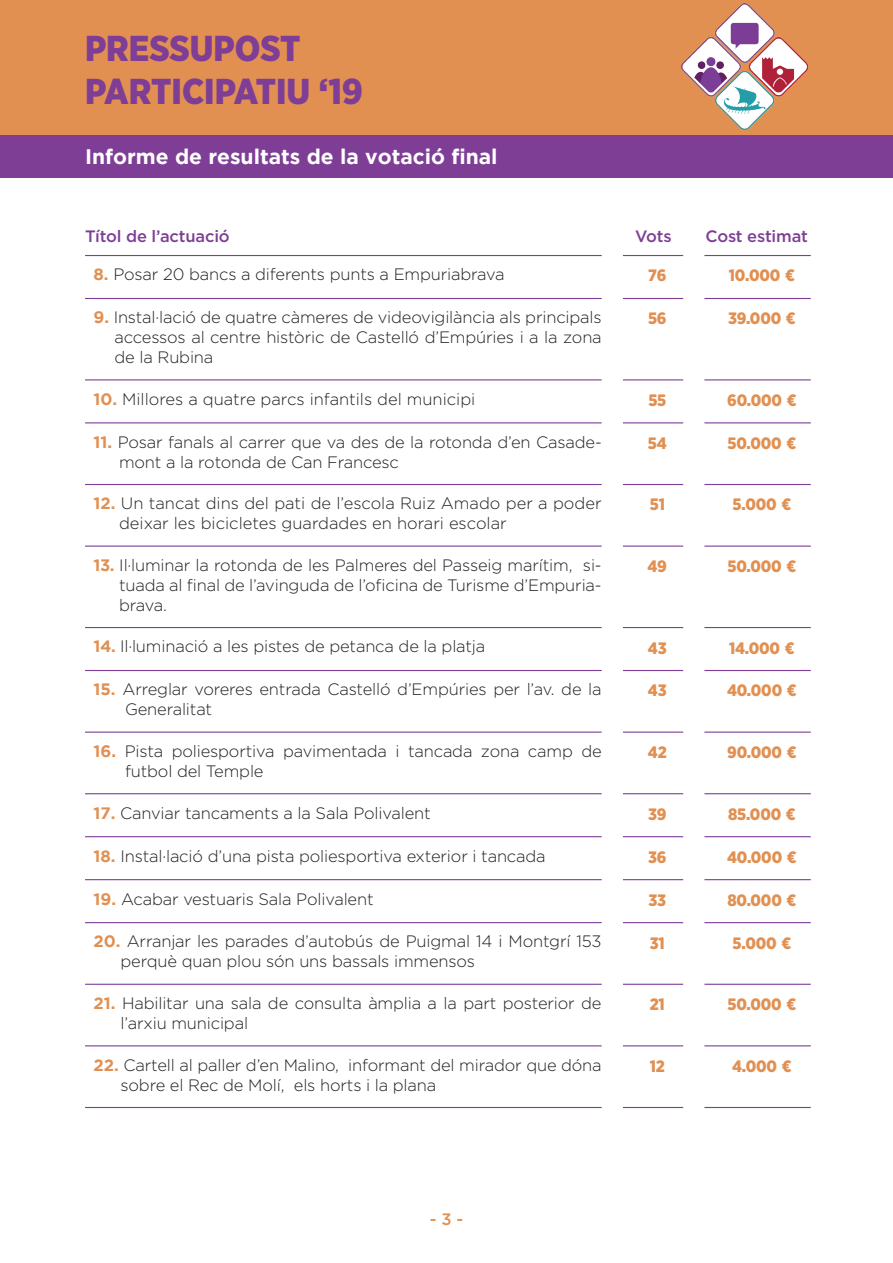
<style>
.page{position:relative;width:893px;height:1263px;background:#fff}
.page>*{position:absolute;margin:0;border:0;box-sizing:border-box;transform-origin:0 0}
.t1{font:900 36px/43.2px "Gotham Narrow";color:#7e3e96}
.t2{font:700 21px "Gotham";color:#fff}
.t3{font:300 16.5px/19.8px "Gotham";letter-spacing:-.01em;color:#231f20}
.t4{font:900 16.5px "Gotham Narrow";letter-spacing:-.01em;color:#e19052}
.t5{font:500 16.5px "Gotham";letter-spacing:-.01em;color:#7e3e96}
.t6{font:500 16.5px "Gotham";color:#e19052}
.s1{font-weight:700;color:#e19052}
</style>
<div class="page">
<div style="left:0;top:0;width:893px;height:136px;background:#e19052"></div>
<img style="left:682px;top:3px;width:126px;height:128px">
<div style="left:0;top:135px;width:893px;height:42px;background:#7e3e96"></div>
<hr style="left:623px;top:255px;width:60px;height:1px;background:#7e3e96">
<hr style="left:623px;top:298px;width:60px;height:1px;background:#7e3e96">
<hr style="left:623px;top:379px;width:60px;height:1px;background:#7e3e96">
<hr style="left:623px;top:422px;width:60px;height:1px;background:#7e3e96">
<hr style="left:623px;top:484px;width:60px;height:1px;background:#7e3e96">
<hr style="left:623px;top:545px;width:60px;height:2px;background:#7e3e96">
<hr style="left:623px;top:627px;width:60px;height:1px;background:#7e3e96">
<hr style="left:623px;top:670px;width:60px;height:1px;background:#7e3e96">
<hr style="left:623px;top:731px;width:60px;height:2px;background:#7e3e96">
<hr style="left:623px;top:793px;width:60px;height:1px;background:#7e3e96">
<hr style="left:623px;top:836px;width:60px;height:1px;background:#7e3e96">
<hr style="left:623px;top:879px;width:60px;height:1px;background:#7e3e96">
<hr style="left:623px;top:922px;width:60px;height:1px;background:#7e3e96">
<hr style="left:623px;top:984px;width:60px;height:1px;background:#7e3e96">
<hr style="left:623px;top:1045px;width:60px;height:1px;background:#7e3e96">
<hr style="left:623px;top:1107px;width:60px;height:1px;background:#7e3e96">
<hr style="left:85px;top:255px;width:517px;height:1px;background:#7e3e96">
<hr style="left:704px;top:255px;width:107px;height:1px;background:#7e3e96">
<hr style="left:85px;top:298px;width:517px;height:1px;background:#7e3e96">
<hr style="left:704px;top:298px;width:107px;height:1px;background:#7e3e96">
<hr style="left:85px;top:379px;width:517px;height:1px;background:#7e3e96">
<hr style="left:704px;top:379px;width:107px;height:1px;background:#7e3e96">
<hr style="left:85px;top:422px;width:517px;height:1px;background:#7e3e96">
<hr style="left:704px;top:422px;width:107px;height:1px;background:#7e3e96">
<hr style="left:85px;top:484px;width:517px;height:1px;background:#7e3e96">
<hr style="left:704px;top:484px;width:107px;height:1px;background:#7e3e96">
<hr style="left:85px;top:545px;width:517px;height:2px;background:#7e3e96">
<hr style="left:704px;top:545px;width:107px;height:2px;background:#7e3e96">
<hr style="left:85px;top:627px;width:517px;height:1px;background:#7e3e96">
<hr style="left:704px;top:627px;width:107px;height:1px;background:#7e3e96">
<hr style="left:85px;top:670px;width:517px;height:1px;background:#7e3e96">
<hr style="left:704px;top:670px;width:107px;height:1px;background:#7e3e96">
<hr style="left:85px;top:731px;width:517px;height:2px;background:#7e3e96">
<hr style="left:704px;top:731px;width:107px;height:2px;background:#7e3e96">
<hr style="left:85px;top:793px;width:517px;height:1px;background:#7e3e96">
<hr style="left:704px;top:793px;width:107px;height:1px;background:#7e3e96">
<hr style="left:85px;top:836px;width:517px;height:1px;background:#7e3e96">
<hr style="left:704px;top:836px;width:107px;height:1px;background:#7e3e96">
<hr style="left:85px;top:879px;width:517px;height:1px;background:#7e3e96">
<hr style="left:704px;top:879px;width:107px;height:1px;background:#7e3e96">
<hr style="left:85px;top:922px;width:517px;height:1px;background:#7e3e96">
<hr style="left:704px;top:922px;width:107px;height:1px;background:#7e3e96">
<hr style="left:85px;top:984px;width:517px;height:1px;background:#7e3e96">
<hr style="left:704px;top:984px;width:107px;height:1px;background:#7e3e96">
<hr style="left:85px;top:1045px;width:517px;height:1px;background:#7e3e96">
<hr style="left:704px;top:1045px;width:107px;height:1px;background:#7e3e96">
<hr style="left:85px;top:1107px;width:517px;height:1px;background:#7e3e96">
<hr style="left:704px;top:1107px;width:107px;height:1px;background:#7e3e96">
<h1 class="t1" style="left:85px;top:26px;width:279px">PRESSUPOST<br>PARTICIPATIU ‘19</h1>
<p class="t2" style="left:85px;top:144px;width:414px">Informe de resultats de la votació final</p>
<p class="t5" style="left:85px;top:226px;width:146px">Títol de l’actuació</p>
<p class="t5" style="left:635px;top:226px;width:38px">Vots</p>
<p class="t5" style="left:705px;top:226px;width:104px">Cost estimat</p>
<p class="t3" style="left:94px;top:264px;width:413px"><span class="s1">8.</span> Posar 20 bancs a diferents punts a Empuriabrava</p>
<p class="t4" style="left:648px;top:265px;width:20px">76</p>
<p class="t4" style="left:729px;top:265px;width:67px">10.000 €</p>
<p class="t3" style="left:115px;top:307px;width:489px;text-align:justify;text-indent:-21px"><span class="s1">9.</span> Instal·lació de quatre càmeres de videovigilància als principals accessos al centre històric de Castelló d’Empúries i a la zona de la Rubina</p>
<p class="t4" style="left:648px;top:308px;width:20px">56</p>
<p class="t4" style="left:728px;top:308px;width:69px">39.000 €</p>
<p class="t3" style="left:94px;top:388px;width:383px"><span class="s1">10.</span> Millores a quatre parcs infantils del municipi</p>
<p class="t4" style="left:648px;top:389px;width:19px">55</p>
<p class="t4" style="left:727px;top:389px;width:71px">60.000 €</p>
<p class="t3" style="left:119px;top:431px;width:484px;text-indent:-26px"><span class="s1">11.</span> Posar fanals al carrer que va des de la rotonda d’en Casade&shy;mont a la rotonda de Can Francesc</p>
<p class="t4" style="left:648px;top:432px;width:20px">54</p>
<p class="t4" style="left:727px;top:432px;width:70px">50.000 €</p>
<p class="t3" style="left:119px;top:493px;width:484px;text-indent:-25px"><span class="s1">12.</span> Un tancat dins del pati de l’escola Ruiz Amado per a poder deixar les bicicletes guardades en horari escolar</p>
<p class="t4" style="left:650px;top:494px;width:17px">51</p>
<p class="t4" style="left:733px;top:494px;width:60px">5.000 €</p>
<p class="t3" style="left:119px;top:555px;width:484px;text-align:justify;text-indent:-25px"><span class="s1">13.</span> Il·luminar la rotonda de les Palmeres del Passeig marítim, si&shy;tuada al final de l’avinguda de l’oficina de Turisme d’Empuria&shy;brava.</p>
<p class="t4" style="left:648px;top:555px;width:21px">49</p>
<p class="t4" style="left:727px;top:555px;width:70px">50.000 €</p>
<p class="t3" style="left:94px;top:636px;width:393px"><span class="s1">14.</span> Il·luminació a les pistes de petanca de la platja</p>
<p class="t4" style="left:648px;top:637px;width:20px">43</p>
<p class="t4" style="left:729px;top:637px;width:67px">14.000 €</p>
<p class="t3" style="left:125px;top:679px;width:478px;text-indent:-31px"><span class="s1">15.</span> Arreglar voreres entrada Castelló d’Empúries per l’av. de la<br>Generalitat</p>
<p class="t4" style="left:648px;top:680px;width:20px">43</p>
<p class="t4" style="left:727px;top:680px;width:71px">40.000 €</p>
<p class="t3" style="left:125px;top:741px;width:478px;text-indent:-31px"><span class="s1">16.</span> Pista poliesportiva pavimentada i tancada zona camp de futbol del Temple</p>
<p class="t4" style="left:648px;top:741px;width:20px">42</p>
<p class="t4" style="left:727px;top:741px;width:71px">90.000 €</p>
<p class="t3" style="left:94px;top:802px;width:339px"><span class="s1">17.</span> Canviar tancaments a la Sala Polivalent</p>
<p class="t4" style="left:648px;top:803px;width:20px">39</p>
<p class="t4" style="left:728px;top:803px;width:69px">85.000 €</p>
<p class="t3" style="left:94px;top:845px;width:454px"><span class="s1">18.</span> Instal·lació d’una pista poliesportiva exterior i tancada</p>
<p class="t4" style="left:648px;top:846px;width:20px">36</p>
<p class="t4" style="left:727px;top:846px;width:71px">40.000 €</p>
<p class="t3" style="left:94px;top:888px;width:282px"><span class="s1">19.</span> Acabar vestuaris Sala Polivalent</p>
<p class="t4" style="left:648px;top:889px;width:19px">33</p>
<p class="t4" style="left:727px;top:889px;width:70px">80.000 €</p>
<p class="t3" style="left:121px;top:931px;width:483px;text-indent:-27px"><span class="s1">20.</span> Arranjar les parades d’autobús de Puigmal 14 i Montgrí 153 perquè quan plou són uns bassals immensos</p>
<p class="t4" style="left:650px;top:932px;width:16px">31</p>
<p class="t4" style="left:732px;top:932px;width:60px">5.000 €</p>
<p class="t3" style="left:121px;top:993px;width:483px;text-indent:-27px"><span class="s1">21.</span> Habilitar una sala de consulta àmplia a la part posterior de l’arxiu municipal</p>
<p class="t4" style="left:650px;top:993px;width:17px">21</p>
<p class="t4" style="left:727px;top:993px;width:70px">50.000 €</p>
<p class="t3" style="left:121px;top:1054px;width:483px;text-indent:-27px"><span class="s1">22.</span> Cartell al paller d’en Malino, informant del mirador que dóna sobre el Rec de Molí, els horts i la plana</p>
<p class="t4" style="left:650px;top:1055px;width:17px">12</p>
<p class="t4" style="left:732px;top:1055px;width:61px">4.000 €</p>
<p class="t6" style="left:430px;top:1208px;width:35px">- 3 -</p>
</div>
